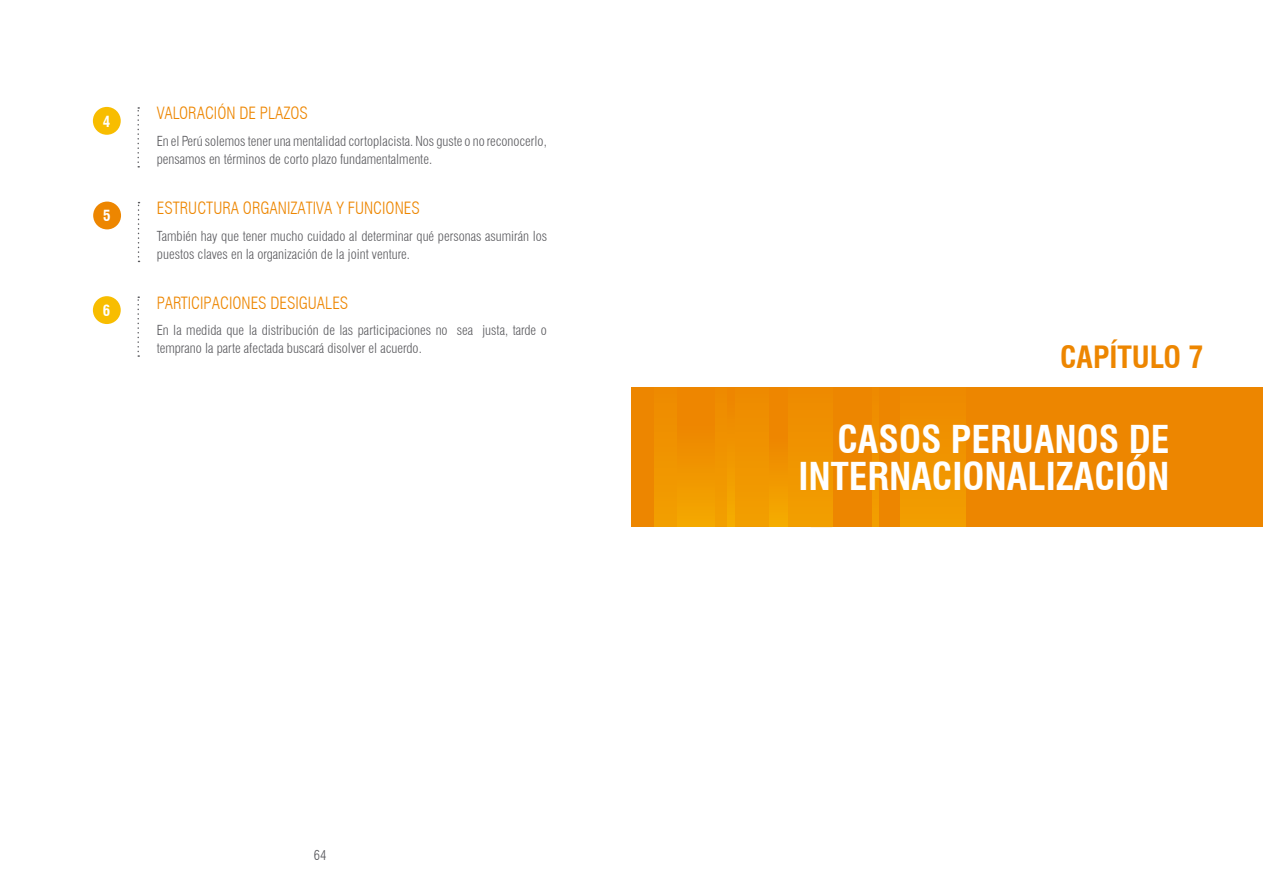
<style>
.page{position:relative;width:1263px;height:893px;background:#fff}
.page>*{position:absolute;margin:0;border:0;box-sizing:border-box;transform-origin:0 0}
.t1{font:700 condensed 37.5px/37.5px "Swiss 721 BT";color:#fff;text-align:right}
.t2{font:700 condensed 30px "Swiss 721 BT";color:#ed8600}
.t3{font:300 condensed 16.5px "Swiss 721 BT";color:#ed8600}
.t4{font:700 condensed 15px "Swiss 721 BT";color:#fff}
.t5{font:300 condensed 13.5px/18px "Swiss 721 BT";color:#5b5b5f}
</style>
<div class="page">
<div style="left:631px;top:387px;width:632px;height:140px;background:#ed8600"></div>
<div style="left:715px;top:432px;width:118px;height:95px;background:#f19800"></div>
<div style="left:811px;top:388px;width:21px;height:139px;background:#f09500"></div>
<div style="left:901px;top:388px;width:65px;height:139px;background:#f09400"></div>
<div style="left:770px;top:388px;width:17px;height:139px;background:linear-gradient(to bottom,#ec7d00,#f4a800)"></div>
<svg style="left:727px;top:432px;width:7px;height:95px"></svg>
<div style="left:872px;top:388px;width:7px;height:139px;background:#f09400"></div>
<div style="left:654px;top:388px;width:23px;height:139px;background:#f09500"></div>
<div style="left:677px;top:388px;width:38px;height:139px;background:linear-gradient(to bottom,#ed7f00,#f3a600)"></div>
<svg style="left:138px;top:202px;width:2px;height:60px"></svg>
<div style="left:93px;top:202px;width:28px;height:27px;background:#ed8600;border-radius:50%"></div>
<svg style="left:137px;top:107px;width:2px;height:61px"></svg>
<div style="left:93px;top:107px;width:28px;height:28px;background:#f8bd00;border-radius:50%"></div>
<svg style="left:137px;top:296px;width:2px;height:61px"></svg>
<div style="left:93px;top:296px;width:28px;height:28px;background:#f8bd00;border-radius:50%"></div>
<p class="t4" style="left:103px;top:112px;width:9px">4</p>
<p class="t4" style="left:103px;top:207px;width:9px">5</p>
<p class="t4" style="left:103px;top:301px;width:9px">6</p>
<p class="t3" style="left:157px;top:104px;width:17px">Valoración</p>
<p class="t3" style="left:239px;top:104px;width:30px">de plazos</p>
<p class="t5" style="left:157px;top:132px;width:392px">En el Perú solemos tener una mentalidad cortoplacista. Nos guste o no reconocerlo, pensamos en términos de corto plazo fundamentalmente.</p>
<p class="t3" style="left:157px;top:198px;width:17px">Estructura</p>
<p class="t3" style="left:243px;top:198px;width:9px">organizativa</p>
<p class="t3" style="left:336px;top:198px;width:21px">y funciones</p>
<p class="t5" style="left:157px;top:227px;width:392px">También hay que tener mucho cuidado al determinar qué personas asumirán los puestos claves en la organización de la joint venture.</p>
<p class="t3" style="left:157px;top:293px;width:17px">Participaciones</p>
<p class="t3" style="left:270px;top:293px;width:9px">desiguales</p>
<p class="t5" style="left:157px;top:321px;width:392px">En la medida que la distribución de las participaciones no sea justa, tarde o temprano la parte afectada buscará disolver el acuerdo.</p>
<p class="t5" style="left:314px;top:846px;width:14px">64</p>
<h2 class="t2" style="left:1060px;top:339px;width:145px">CAPÍTULO 7</h2>
<h1 class="t1" style="left:798px;top:420px;width:373px">CASOS PERUANOS DE<br>INTERNACIONALIZACIÓN</h1>
</div>
